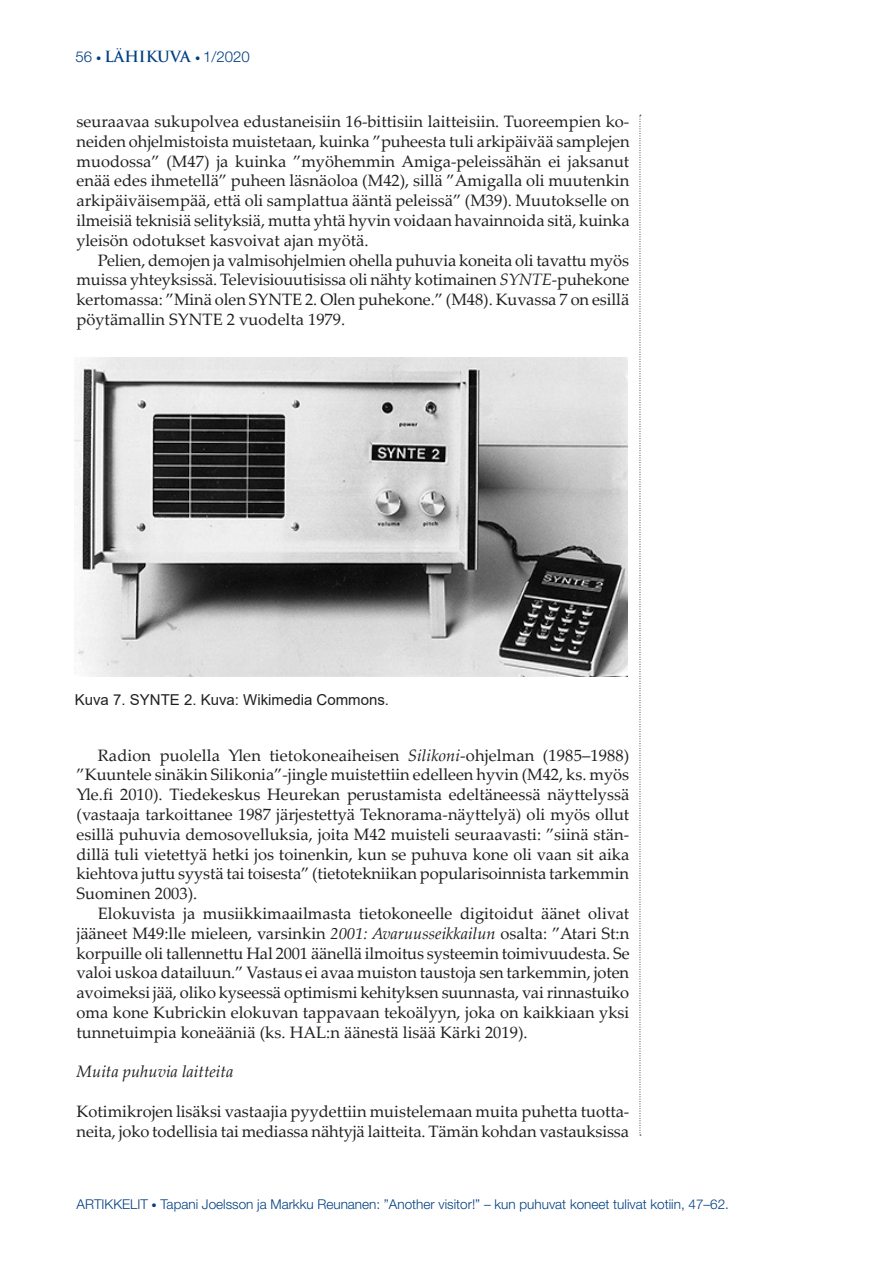
<style>
.page{position:relative;width:893px;height:1263px;background:#fff}
.page>*{position:absolute;margin:0;border:0;box-sizing:border-box;transform-origin:0 0}
.Artikkelit_leipis{font:16.5px/19.8px "Palatino Linotype";color:#231f20;text-align:justify}
.Artikkelit_leipis_1{font:16.5px/19.8px "Palatino Linotype";letter-spacing:-.005em;color:#231f20}
.Artikkelit_leipis_1-2{font:italic 16.5px "Palatino Linotype";color:#231f20}
.Kuvateksti{font:15px "Arial";color:#231f20}
.t1{font:300 15px "Helvetica Neue";color:#003f80}
.t2{font:300 13.5px "Helvetica Neue";color:#003f80}
.s1{font-size:10.5px}
.s2{font-family:"Trajan Pro";font-weight:700}
.s3{font-style:italic}
</style>
<div class="page">
<svg style="left:640px;top:115px;width:1px;height:1021px"></svg>
<img style="left:75px;top:358px;width:552px;height:318px">
<p class="t1" style="left:75px;top:47px;width:176px">56 <span class="s1">•</span> <span class="s2">LÄHIKUVA</span> <span class="s1">•</span> 1/2020</p>
<p class="Artikkelit_leipis" style="left:77px;top:111px;width:555px">seuraavaa sukupolvea edustaneisiin 16-bittisiin laitteisiin. Tuoreempien ko&shy;neiden ohjelmistoista muistetaan, kuinka ”puheesta tuli arkipäivää samplejen muodossa” (M47) ja kuinka ”myöhemmin Amiga-peleissähän ei jaksanut enää edes ihmetellä” puheen läsnäoloa (M42), sillä ”Amigalla oli muutenkin arkipäiväisempää, että oli samplattua ääntä peleissä” (M39). Muutokselle on ilmeisiä teknisiä selityksiä, mutta yhtä hyvin voidaan havainnoida sitä, kuinka yleisön odotukset kasvoivat ajan myötä.</p>
<p class="Artikkelit_leipis" style="left:77px;top:249px;width:554px;text-indent:21px">Pelien, demojen ja valmisohjelmien ohella puhuvia koneita oli tavattu myös muissa yhteyksissä. Televisiouutisissa oli nähty kotimainen <span class="s3">SYNTE</span>-puhekone kertomassa: ”Minä olen SYNTE 2. Olen puhekone.” (M48). Kuvassa 7 on esillä pöytämallin SYNTE 2 vuodelta 1979.</p>
<p class="Kuvateksti" style="left:75px;top:690px;width:316px">Kuva 7. SYNTE 2. Kuva: Wikimedia Commons.</p>
<p class="Artikkelit_leipis" style="left:77px;top:744px;width:554px;text-indent:21px">Radion puolella Ylen tietokoneaiheisen <span class="s3">Silikoni</span>-ohjelman (1985–1988) ”Kuuntele sinäkin Silikonia”-jingle muistettiin edelleen hyvin (M42, ks. myös Yle.fi 2010). Tiedekeskus Heurekan perustamista edeltäneessä näyttelyssä (vastaaja tarkoittanee 1987 järjestettyä Teknorama-näyttelyä) oli myös ollut esillä puhuvia demosovelluksia, joita M42 muisteli seuraavasti: ”siinä stän&shy;dillä tuli vietettyä hetki jos toinenkin, kun se puhuva kone oli vaan sit aika kiehtova juttu syystä tai toisesta” (tietotekniikan popularisoinnista tarkemmin Suominen 2003).</p>
<p class="Artikkelit_leipis" style="left:77px;top:903px;width:554px;text-indent:21px">Elokuvista ja musiikkimaailmasta tietokoneelle digitoidut äänet olivat jääneet M49:lle mieleen, varsinkin <span class="s3">2001: Avaruusseikkailun</span> osalta: ”Atari St:n korpuille oli tallennettu Hal 2001 äänellä ilmoitus systeemin toimivuudesta. Se valoi uskoa datailuun.” Vastaus ei avaa muiston taustoja sen tarkemmin, joten avoimeksi jää, oliko kyseessä optimismi kehityksen suunnasta, vai rinnastuiko oma kone Kubrickin elokuvan tappavaan tekoälyyn, joka on kaikkiaan yksi tunnetuimpia koneääniä (ks. HAL:n äänestä lisää Kärki 2019).</p>
<p class="Artikkelit_leipis_1-2" style="left:77px;top:1060px;width:158px">Muita puhuvia laitteita</p>
<p class="Artikkelit_leipis_1" style="left:77px;top:1101px;width:554px">Kotimikrojen lisäksi vastaajia pyydettiin muistelemaan muita puhetta tuotta&shy;neita, joko todellisia tai mediassa nähtyjä laitteita. Tämän kohdan vastauksissa</p>
<p class="t2" style="left:77px;top:1196px;width:654px">ARTIKKELIT <span class="s1">•</span> Tapani Joelsson ja Markku Reunanen: ”Another visitor!” – kun puhuvat koneet tulivat kotiin, 47–62.</p>
</div>
